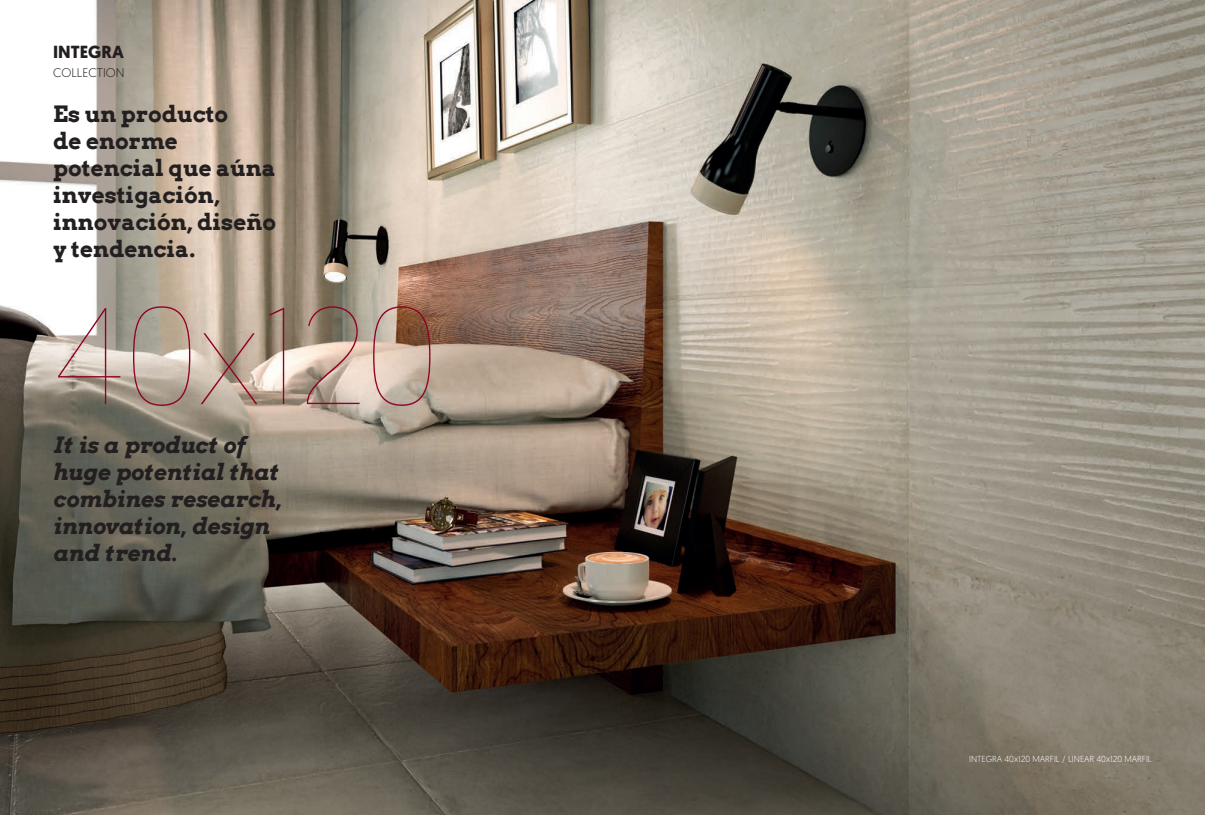
<style>
.page{position:relative;width:1205px;height:815px;background:#fff}
.page>*{position:absolute;margin:0;border:0;box-sizing:border-box;transform-origin:0 0}
.t1{font:100 137.12px "Geomanist";color:#900126}
.t2{font:700 22.5px/27px "Arvo";color:#231f20}
.t3{font:italic 700 22.5px/27px "Arvo";color:#231f20}
.t4{font:700 17.5px "Geomanist";color:#231f20}
.t5{font:300 12.5px "Geomanist";color:#231f20}
.t6{font:300 8.75px "Geomanist";color:#fff}
</style>
<div class="page">
<img style="left:0;top:0;width:1205px;height:815px">
<p class="t4" style="left:53px;top:40px;width:72px">INTEGRA</p>
<p class="t5" style="left:53px;top:64px;width:73px">COLLECTION</p>
<p class="t2" style="left:53px;top:100px;width:224px">Es un producto<br>de enorme potencial que aúna investigación, innovación, diseño y tendencia.</p>
<h1 class="t1" style="left:53px;top:274px;width:386px">40x120</h1>
<p class="t3" style="left:53px;top:431px;width:230px">It is a product of huge potential that combines research, innovation, design and trend.</p>
<p class="t6" style="left:969px;top:753px;width:184px">INTEGRA 40x120 MARFIL / LINEAR 40x120 MARFIL</p>
</div>
